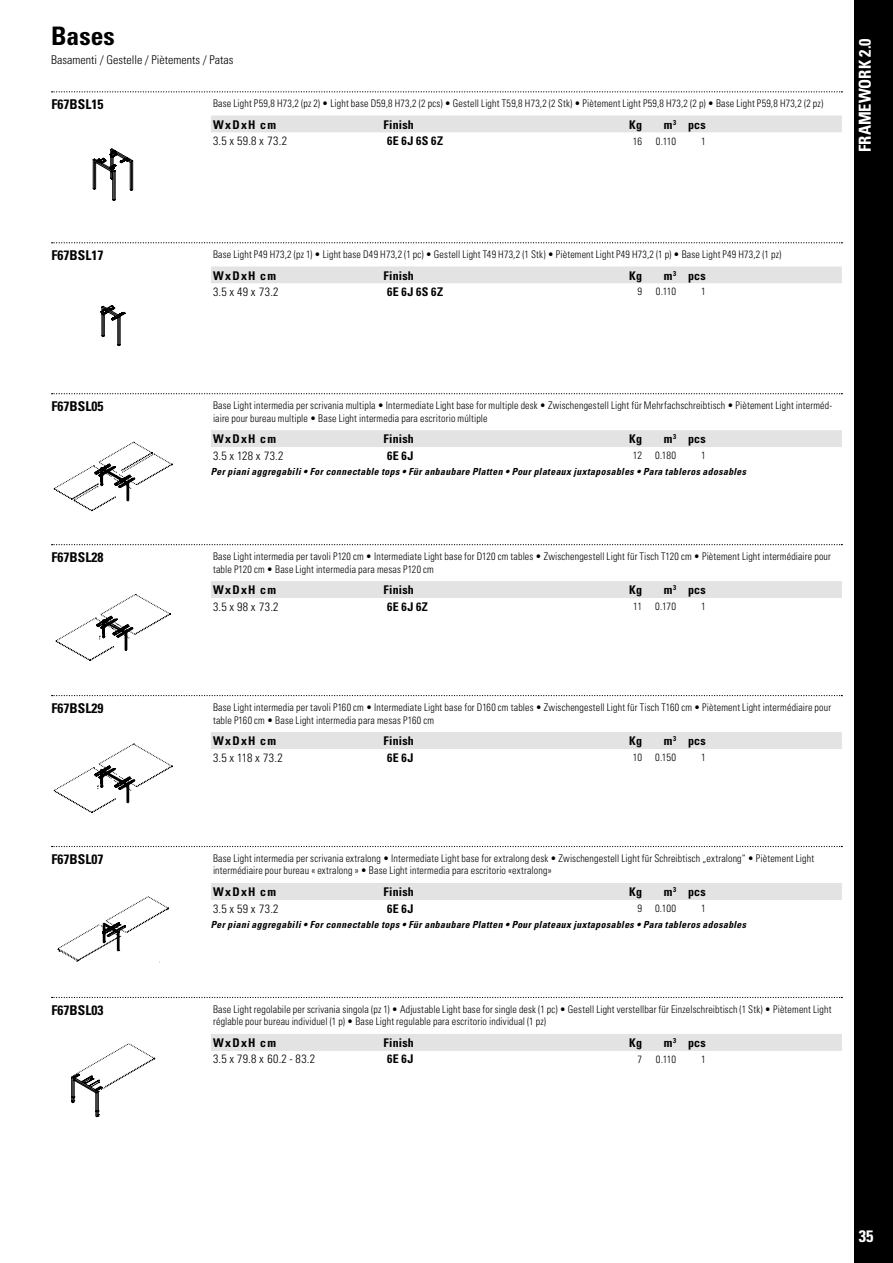
<style>
.page{position:relative;width:893px;height:1263px;background:#fff}
.page>*{position:absolute;margin:0;border:0;box-sizing:border-box;transform-origin:0 0}
.t1{font:700 condensed 25.5px "Univers LT Std";color:#000}
.t2{font:700 condensed 16.5px "Univers LT Std";color:#fff}
.t3{font:700 condensed 13.5px "Univers LT Std";color:#000}
.t4{font:700 condensed 12px "Univers LT Std";letter-spacing:.03em;color:#000}
.t5{font:300 condensed 12px "Univers LT Std";color:#000}
.t6{font:300 condensed 10.5px/12.8px "Univers LT Std";letter-spacing:.015em;color:#000;scale:.95 1}
.t7{font:300 condensed 10.5px "Univers LT Std";letter-spacing:.015em;color:#000}
.t8{font:italic 700 condensed 9.75px "Univers LT Std";letter-spacing:.04em;color:#000}
</style>
<div class="page">
<div style="left:855px;top:0;width:38px;height:1263px;background:#000"></div>
<svg style="left:52px;top:91px;width:790px;height:1px"></svg>
<svg style="left:93px;top:148px;width:40px;height:53px"></svg>
<div style="left:211px;top:116px;width:631px;height:16px;background:#e3e3e3"></div>
<svg style="left:52px;top:242px;width:790px;height:1px"></svg>
<svg style="left:101px;top:305px;width:24px;height:41px"></svg>
<div style="left:211px;top:266px;width:631px;height:17px;background:#e3e3e3"></div>
<svg style="left:52px;top:393px;width:790px;height:1px"></svg>
<svg style="left:54px;top:442px;width:118px;height:69px"></svg>
<div style="left:211px;top:430px;width:631px;height:17px;background:#e3e3e3"></div>
<svg style="left:52px;top:544px;width:790px;height:1px"></svg>
<svg style="left:56px;top:594px;width:114px;height:67px"></svg>
<div style="left:211px;top:581px;width:631px;height:17px;background:#e3e3e3"></div>
<svg style="left:52px;top:695px;width:790px;height:1px"></svg>
<svg style="left:54px;top:744px;width:118px;height:69px"></svg>
<div style="left:211px;top:732px;width:631px;height:17px;background:#e3e3e3"></div>
<svg style="left:52px;top:846px;width:790px;height:1px"></svg>
<svg style="left:57px;top:896px;width:111px;height:67px"></svg>
<div style="left:211px;top:883px;width:631px;height:17px;background:#e3e3e3"></div>
<svg style="left:52px;top:997px;width:790px;height:1px"></svg>
<svg style="left:71px;top:1043px;width:84px;height:74px"></svg>
<div style="left:211px;top:1034px;width:631px;height:17px;background:#e3e3e3"></div>
<h1 class="t1" style="left:51px;top:20px;width:65px">Bases</h1>
<p class="t5" style="left:51px;top:53px;width:184px">Basamenti / Gestelle / Piètements / Patas</p>
<p class="t3" style="left:52px;top:96px;width:53px">F67BSL15</p>
<p class="t6" style="left:213px;top:97px;width:644px">Base Light P59,8 H73,2 (pz 2) • Light base D59,8 H73,2 (2 pcs) • Gestell Light T59,8 H73,2 (2 Stk) • Piètement Light P59,8 H73,2 (2 p) • Base Light P59,8 H73,2 (2 pz)</p>
<p class="t4" style="left:213px;top:117px;width:65px">WxDxH cm</p>
<p class="t4" style="left:384px;top:117px;width:32px">Finish</p>
<p class="t4" style="left:629px;top:117px;width:14px">Kg</p>
<p class="t4" style="left:664px;top:117px;width:43px">m<sup>3</sup> pcs</p>
<p class="t5" style="left:213px;top:134px;width:75px">3.5 x 59.8 x 73.2</p>
<p class="t4" style="left:387px;top:133px;width:58px">6E 6J 6S 6Z</p>
<p class="t7" style="left:633px;top:135px;width:11px">16</p>
<p class="t7" style="left:656px;top:135px;width:22px">0.110</p>
<p class="t7" style="left:701px;top:135px;width:6px">1</p>
<h2 class="t2" style="left:855px;top:152px;width:115px;rotate:-90deg">FRAMEWORK 2.0</h2>
<p class="t3" style="left:52px;top:247px;width:53px">F67BSL17</p>
<p class="t6" style="left:213px;top:248px;width:600px">Base Light P49 H73,2 (pz 1) • Light base D49 H73,2 (1 pc) • Gestell Light T49 H73,2 (1 Stk) • Piètement Light P49 H73,2 (1 p) • Base Light P49 H73,2 (1 pz)</p>
<p class="t4" style="left:213px;top:268px;width:65px">WxDxH cm</p>
<p class="t4" style="left:384px;top:268px;width:32px">Finish</p>
<p class="t4" style="left:629px;top:268px;width:14px">Kg</p>
<p class="t4" style="left:664px;top:268px;width:43px">m<sup>3</sup> pcs</p>
<p class="t5" style="left:213px;top:285px;width:67px">3.5 x 49 x 73.2</p>
<p class="t4" style="left:387px;top:284px;width:58px">6E 6J 6S 6Z</p>
<p class="t7" style="left:637px;top:285px;width:6px">9</p>
<p class="t7" style="left:656px;top:285px;width:22px">0.110</p>
<p class="t7" style="left:701px;top:285px;width:6px">1</p>
<p class="t3" style="left:52px;top:398px;width:53px">F67BSL05</p>
<p class="t6" style="left:213px;top:399px;width:653px">Base Light intermedia per scrivania multipla • Intermediate Light base for multiple desk • Zwischengestell Light für Mehrfachschreibtisch • Piètement Light interméd&shy;iaire pour bureau multiple • Base Light intermedia para escritorio múltiple</p>
<p class="t4" style="left:213px;top:432px;width:65px">WxDxH cm</p>
<p class="t4" style="left:384px;top:432px;width:32px">Finish</p>
<p class="t4" style="left:629px;top:432px;width:14px">Kg</p>
<p class="t4" style="left:664px;top:432px;width:43px">m<sup>3</sup> pcs</p>
<p class="t5" style="left:213px;top:448px;width:72px">3.5 x 128 x 73.2</p>
<p class="t4" style="left:387px;top:448px;width:28px">6E 6J</p>
<p class="t7" style="left:633px;top:449px;width:45px">12 0.180</p>
<p class="t7" style="left:701px;top:449px;width:6px">1</p>
<p class="t8" style="left:211px;top:466px;width:537px">Per piani aggregabili • For connectable tops • Für anbaubare Platten • Pour plateaux juxtaposables • Para tableros adosables</p>
<p class="t3" style="left:52px;top:549px;width:53px">F67BSL28</p>
<p class="t6" style="left:213px;top:550px;width:652px">Base Light intermedia per tavoli P120 cm • Intermediate Light base for D120 cm tables • Zwischengestell Light für Tisch T120 cm • Piètement Light intermédiaire pour table P120 cm • Base Light intermedia para mesas P120 cm</p>
<p class="t4" style="left:213px;top:583px;width:65px">WxDxH cm</p>
<p class="t4" style="left:384px;top:583px;width:32px">Finish</p>
<p class="t4" style="left:629px;top:583px;width:14px">Kg</p>
<p class="t4" style="left:664px;top:583px;width:43px">m<sup>3</sup> pcs</p>
<p class="t5" style="left:213px;top:599px;width:67px">3.5 x 98 x 73.2</p>
<p class="t4" style="left:387px;top:599px;width:42px">6E 6J 6Z</p>
<p class="t7" style="left:633px;top:600px;width:10px">11</p>
<p class="t7" style="left:655px;top:600px;width:22px">0.170</p>
<p class="t7" style="left:701px;top:600px;width:6px">1</p>
<p class="t3" style="left:52px;top:700px;width:53px">F67BSL29</p>
<p class="t6" style="left:213px;top:701px;width:652px">Base Light intermedia per tavoli P160 cm • Intermediate Light base for D160 cm tables • Zwischengestell Light für Tisch T160 cm • Piètement Light intermédiaire pour table P160 cm • Base Light intermedia para mesas P160 cm</p>
<p class="t4" style="left:213px;top:734px;width:65px">WxDxH cm</p>
<p class="t4" style="left:384px;top:734px;width:32px">Finish</p>
<p class="t4" style="left:629px;top:734px;width:14px">Kg</p>
<p class="t4" style="left:664px;top:734px;width:43px">m<sup>3</sup> pcs</p>
<p class="t5" style="left:213px;top:750px;width:71px">3.5 x 118 x 73.2</p>
<p class="t4" style="left:387px;top:750px;width:28px">6E 6J</p>
<p class="t7" style="left:633px;top:751px;width:45px">10 0.150</p>
<p class="t7" style="left:701px;top:751px;width:6px">1</p>
<p class="t3" style="left:52px;top:851px;width:53px">F67BSL07</p>
<p class="t6" style="left:213px;top:852px;width:634px">Base Light intermedia per scrivania extralong • Intermediate Light base for extralong desk • Zwischengestell Light für Schreibtisch „extralong“ • Piètement Light intermédiaire pour bureau « extralong » • Base Light intermedia para escritorio «extralong»</p>
<p class="t4" style="left:213px;top:885px;width:65px">WxDxH cm</p>
<p class="t4" style="left:384px;top:885px;width:32px">Finish</p>
<p class="t4" style="left:629px;top:885px;width:14px">Kg</p>
<p class="t4" style="left:664px;top:885px;width:43px">m<sup>3</sup> pcs</p>
<p class="t5" style="left:213px;top:901px;width:67px">3.5 x 59 x 73.2</p>
<p class="t4" style="left:387px;top:901px;width:28px">6E 6J</p>
<p class="t7" style="left:637px;top:902px;width:40px">9 0.100</p>
<p class="t7" style="left:701px;top:902px;width:6px">1</p>
<p class="t8" style="left:211px;top:918px;width:537px">Per piani aggregabili • For connectable tops • Für anbaubare Platten • Pour plateaux juxtaposables • Para tableros adosables</p>
<p class="t3" style="left:52px;top:1002px;width:53px">F67BSL03</p>
<p class="t6" style="left:213px;top:1002px;width:652px">Base Light regolabile per scrivania singola (pz 1) • Adjustable Light base for single desk (1 pc) • Gestell Light verstellbar für Einzelschreibtisch (1 Stk) • Piètement Light réglable pour bureau individuel (1 p) • Base Light regulable para escritorio individual (1 pz)</p>
<p class="t4" style="left:213px;top:1035px;width:65px">WxDxH cm</p>
<p class="t4" style="left:384px;top:1035px;width:32px">Finish</p>
<p class="t4" style="left:629px;top:1035px;width:14px">Kg</p>
<p class="t4" style="left:664px;top:1035px;width:43px">m<sup>3</sup> pcs</p>
<p class="t5" style="left:213px;top:1052px;width:104px">3.5 x 79.8 x 60.2 - 83.2</p>
<p class="t4" style="left:387px;top:1052px;width:28px">6E 6J</p>
<p class="t7" style="left:637px;top:1053px;width:6px">7</p>
<p class="t7" style="left:656px;top:1053px;width:22px">0.110</p>
<p class="t7" style="left:701px;top:1053px;width:6px">1</p>
<h2 class="t2" style="left:859px;top:1226px;width:16px">35</h2>
</div>
